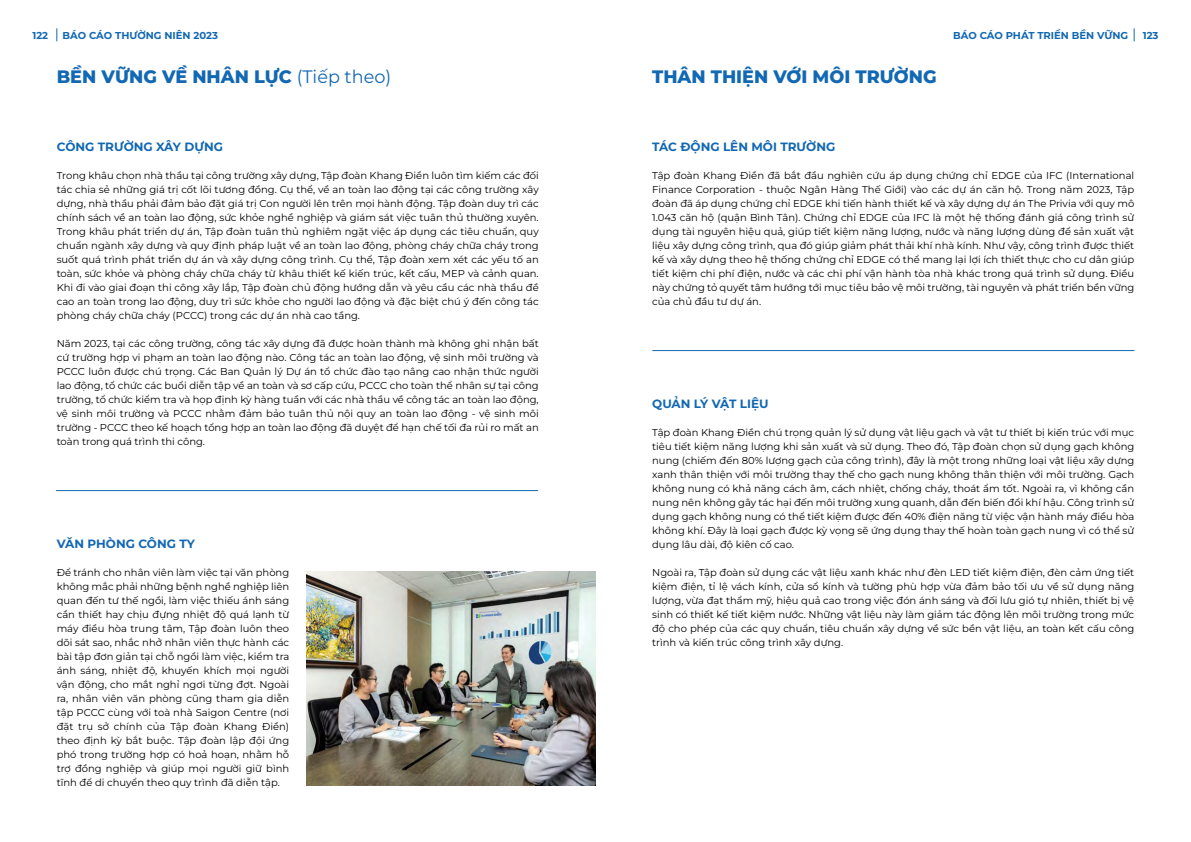
<style>
.page{position:relative;width:1191px;height:842px;background:#fff}
.page>*{position:absolute;margin:0;border:0;box-sizing:border-box;transform-origin:0 0}
.t1{font:800 18px "Montserrat";color:#1268b3}
.t2{font:700 12px "Montserrat";color:#1268b3}
.t3{font:10px/14px "Montserrat";color:#000;text-align:justify}
.t4{font:700 10px "Montserrat";color:#1268b3}
.s1{font-weight:400}
</style>
<div class="page">
<hr style="left:56px;top:490px;width:482px;height:1px;background:#1268b3">
<hr style="left:652px;top:350px;width:482px;height:1px;background:#1268b3">
<img style="left:306px;top:571px;width:289px;height:214px">
<svg style="left:56px;top:28px;width:1px;height:13px"></svg>
<svg style="left:1133px;top:28px;width:1px;height:13px"></svg>
<p class="t4" style="left:32px;top:28px;width:17px">122</p>
<p class="t4" style="left:63px;top:28px;width:157px">BÁO CÁO THƯỜNG NIÊN 2023</p>
<p class="t4" style="left:953px;top:28px;width:177px">BÁO CÁO PHÁT TRIỂN BỀN VỮNG</p>
<p class="t4" style="left:1142px;top:28px;width:17px">123</p>
<h1 class="t1" style="left:57px;top:64px;width:336px">BỀN VỮNG VỀ NHÂN LỰC <span class="s1">(Tiếp theo)</span></h1>
<h1 class="t1" style="left:652px;top:64px;width:286px">THÂN THIỆN VỚI MÔI TRƯỜNG</h1>
<p class="t2" style="left:57px;top:139px;width:168px">CÔNG TRƯỜNG XÂY DỰNG</p>
<p class="t3" style="left:57px;top:168px;width:483px">Trong khâu chọn nhà thầu tại công trường xây dựng, Tập đoàn Khang Điền luôn tìm kiếm các đối tác chia sẻ những giá trị cốt lõi tương đồng. Cụ thể, về an toàn lao động tại các công trường xây dựng, nhà thầu phải đảm bảo đặt giá trị Con người lên trên mọi hành động. Tập đoàn duy trì các chính sách về an toàn lao động, sức khỏe nghề nghiệp và giám sát việc tuân thủ thường xuyên.<br>Trong khâu phát triển dự án, Tập đoàn tuân thủ nghiêm ngặt việc áp dụng các tiêu chuẩn, quy chuẩn ngành xây dựng và quy định pháp luật về an toàn lao động, phòng cháy chữa cháy trong suốt quá trình phát triển dự án và xây dựng công trình. Cụ thể, Tập đoàn xem xét các yếu tố an toàn, sức khỏe và phòng cháy chữa cháy từ khâu thiết kế kiến trúc, kết cấu, MEP và cảnh quan.<br>Khi đi vào giai đoạn thi công xây lắp, Tập đoàn chủ động hướng dẫn và yêu cầu các nhà thầu đề cao an toàn trong lao động, duy trì sức khỏe cho người lao động và đặc biệt chú ý đến công tác phòng cháy chữa cháy (PCCC) trong các dự án nhà cao tầng.</p>
<p class="t3" style="left:57px;top:336px;width:483px">Năm 2023, tại các công trường, công tác xây dựng đã được hoàn thành mà không ghi nhận bất cứ trường hợp vi phạm an toàn lao động nào. Công tác an toàn lao động, vệ sinh môi trường và PCCC luôn được chú trọng. Các Ban Quản lý Dự án tổ chức đào tạo nâng cao nhận thức người lao động, tổ chức các buổi diễn tập về an toàn và sơ cấp cứu, PCCC cho toàn thể nhân sự tại công trường, tổ chức kiểm tra và họp định kỳ hàng tuần với các nhà thầu về công tác an toàn lao động, vệ sinh môi trường và PCCC nhằm đảm bảo tuân thủ nội quy an toàn lao động - vệ sinh môi trường - PCCC theo kế hoạch tổng hợp an toàn lao động đã duyệt để hạn chế tối đa rủi ro mất an toàn trong quá trình thi công.</p>
<p class="t2" style="left:57px;top:536px;width:140px">VĂN PHÒNG CÔNG TY</p>
<p class="t3" style="left:57px;top:565px;width:234px">Để tránh cho nhân viên làm việc tại văn phòng không mắc phải những bệnh nghề nghiệp liên quan đến tư thế ngồi, làm việc thiếu ánh sáng cần thiết hay chịu đựng nhiệt độ quá lạnh từ máy điều hòa trung tâm, Tập đoàn luôn theo dõi sát sao, nhắc nhở nhân viên thực hành các bài tập đơn giản tại chỗ ngồi làm việc, kiểm tra ánh sáng, nhiệt độ, khuyến khích mọi người vận động, cho mắt nghỉ ngơi từng đợt. Ngoài ra, nhân viên văn phòng cũng tham gia diễn tập PCCC cùng với toà nhà Saigon Centre (nơi đặt trụ sở chính của Tập đoàn Khang Điền) theo định kỳ bắt buộc. Tập đoàn lập đội ứng phó trong trường hợp có hoả hoạn, nhằm hỗ trợ đồng nghiệp và giúp mọi người giữ bình tĩnh để di chuyển theo quy trình đã diễn tập.</p>
<p class="t2" style="left:652px;top:139px;width:185px">TÁC ĐỘNG LÊN MÔI TRƯỜNG</p>
<p class="t3" style="left:652px;top:168px;width:483px">Tập đoàn Khang Điền đã bắt đầu nghiên cứu áp dụng chứng chỉ EDGE của IFC (International Finance Corporation - thuộc Ngân Hàng Thế Giới) vào các dự án căn hộ. Trong năm 2023, Tập đoàn đã áp dụng chứng chỉ EDGE khi tiến hành thiết kế và xây dựng dự án The Privia với quy mô 1.043 căn hộ (quận Bình Tân). Chứng chỉ EDGE của IFC là một hệ thống đánh giá công trình sử dụng tài nguyên hiệu quả, giúp tiết kiệm năng lượng, nước và năng lượng dùng để sản xuất vật liệu xây dựng công trình, qua đó giúp giảm phát thải khí nhà kính. Như vậy, công trình được thiết kế và xây dựng theo hệ thống chứng chỉ EDGE có thể mang lại lợi ích thiết thực cho cư dân giúp tiết kiệm chi phí điện, nước và các chi phí vận hành tòa nhà khác trong quá trình sử dụng. Điều này chứng tỏ quyết tâm hướng tới mục tiêu bảo vệ môi trường, tài nguyên và phát triển bền vững của chủ đầu tư dự án.</p>
<p class="t2" style="left:652px;top:396px;width:118px">QUẢN LÝ VẬT LIỆU</p>
<p class="t3" style="left:652px;top:425px;width:483px">Tập đoàn Khang Điền chú trọng quản lý sử dụng vật liệu gạch và vật tư thiết bị kiến trúc với mục tiêu tiết kiệm năng lượng khi sản xuất và sử dụng. Theo đó, Tập đoàn chọn sử dụng gạch không nung (chiếm đến 80% lượng gạch của công trình), đây là một trong những loại vật liệu xây dựng xanh thân thiện với môi trường thay thế cho gạch nung không thân thiện với môi trường. Gạch không nung có khả năng cách âm, cách nhiệt, chống cháy, thoát ẩm tốt. Ngoài ra, vì không cần nung nên không gây tác hại đến môi trường xung quanh, dẫn đến biến đổi khí hậu. Công trình sử dụng gạch không nung có thể tiết kiệm được đến 40% điện năng từ việc vận hành máy điều hòa không khí. Đây là loại gạch được kỳ vọng sẽ ứng dụng thay thế hoàn toàn gạch nung vì có thể sử dụng lâu dài, độ kiên cố cao.</p>
<p class="t3" style="left:652px;top:565px;width:483px">Ngoài ra, Tập đoàn sử dụng các vật liệu xanh khác như đèn LED tiết kiệm điện, đèn cảm ứng tiết kiệm điện, tỉ lệ vách kính, cửa sổ kính và tường phù hợp vừa đảm bảo tối ưu về sử dụng năng lượng, vừa đạt thẩm mỹ, hiệu quả cao trong việc đón ánh sáng và đối lưu gió tự nhiên, thiết bị vệ sinh có thiết kế tiết kiệm nước. Những vật liệu này làm giảm tác động lên môi trường trong mức độ cho phép của các quy chuẩn, tiêu chuẩn xây dựng về sức bền vật liệu, an toàn kết cấu công trình và kiến trúc công trình xây dựng.</p>
</div>
